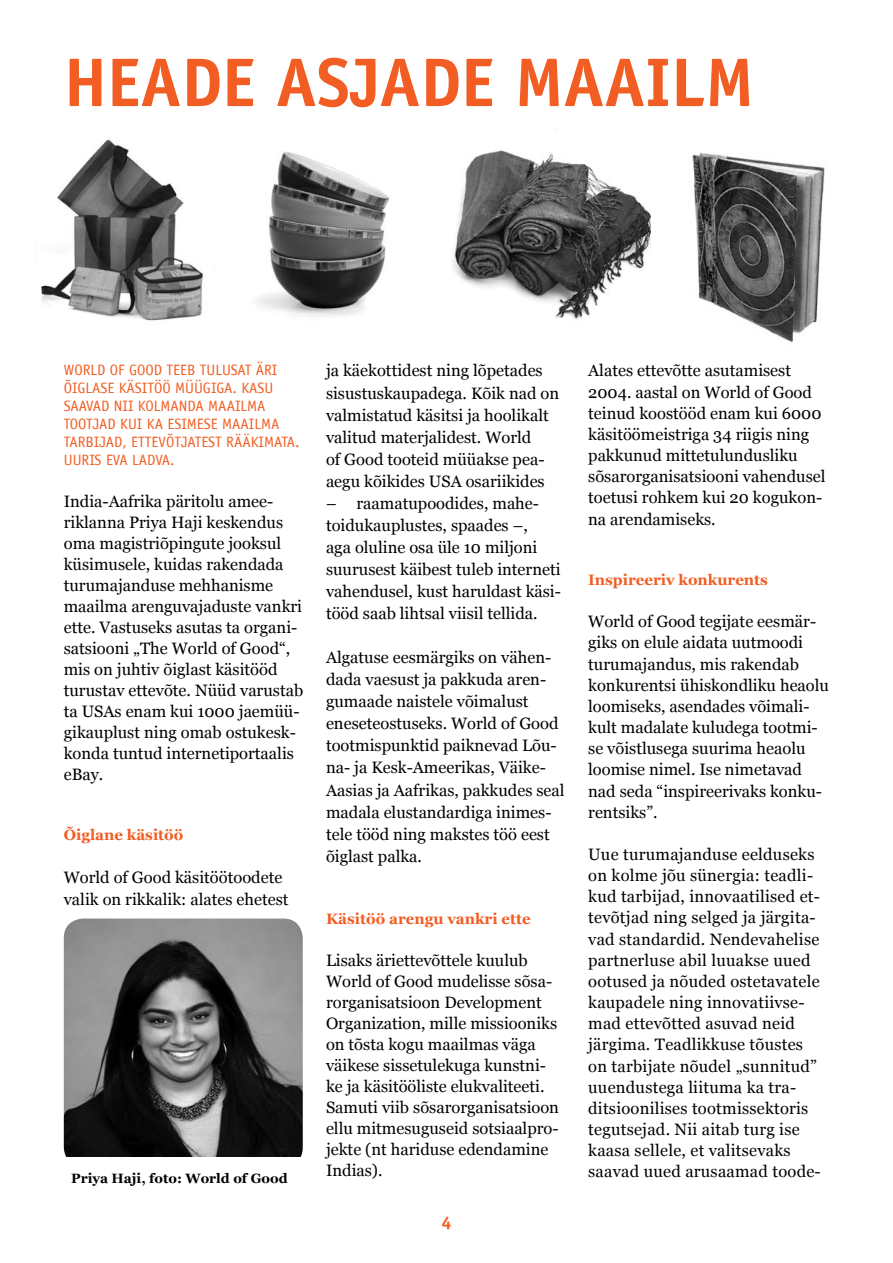
<style>
.page{position:relative;width:893px;height:1263px;background:#fff}
.page>*{position:absolute;margin:0;border:0;box-sizing:border-box;transform-origin:0 0}
.t1{font:700 69px "Officina Sans";color:#f15d22}
.t2{font:16.5px/21.1px "Georgia";color:#000}
.t3{font:15px/18px "Officina Sans";color:#f15d22}
.t4{font:700 15px "Georgia";color:#f15d22}
.t5{font:700 13.5px "Georgia";color:#000}
</style>
<div class="page">
<img style="left:64px;top:918px;width:239px;height:239px">
<img style="left:40px;top:139px;width:164px;height:182px">
<img style="left:257px;top:151px;width:133px;height:165px">
<img style="left:453px;top:150px;width:198px;height:170px">
<img style="left:692px;top:152px;width:133px;height:191px">
<h1 class="t1" style="left:64px;top:40px;width:290px">HEAD E ASJAD</h1>
<h1 class="t1" style="left:461px;top:40px;width:96px">E MAA</h1>
<h1 class="t1" style="left:645px;top:40px;width:110px">ILM</h1>
<p class="t3" style="left:64px;top:361px;width:237px">WORLD OF GOOD TEEB TULUSAT ÄRI<br>ÕIGLASE KÄSITÖÖ MÜÜGIGA. KASU<br>SAAVAD NII KOLMANDA MAAILMA<br>TOOTJAD KUI KA ESIMESE MAAILMA<br>TARBIJAD, ETTEVÕTJATEST RÄÄKIMATA.<br>U URIS EVA LA DVA.</p>
<p class="t2" style="left:64px;top:491px;width:241px">India-Aafrika päritolu amee&shy;riklanna Priya Haji keskendus oma magistriõpingute jooksul küsimusele, kuidas rakendada turumajanduse mehhanisme maailma arenguvajaduste vankri ette. Vastuseks asutas ta organi&shy;satsiooni „The World of Good“, mis on juhtiv õiglast käsitööd turustav ettevõte. Nüüd varustab ta USAs enam kui 1000 jaemüü&shy;gikauplust ning omab ostukesk&shy;konda tuntud internetiportaalis eBay.</p>
<p class="t4" style="left:64px;top:826px;width:121px">Õiglane käsitöö</p>
<p class="t2" style="left:64px;top:867px;width:226px;line-height:21.8px">World of Good käsitöötoodete valik on rikkalik: alates ehetest</p>
<p class="t5" style="left:71px;top:1170px;width:218px">Priya Haji, foto: World of Good</p>
<p class="t2" style="left:326px;top:360px;width:235px;line-height:22px">ja käekottidest ning lõpetades sisustuskaupadega. Kõik nad on valmistatud käsitsi ja hoolikalt valitud materjalidest. World<br>of Good tooteid müüakse pea&shy;aegu kõikides USA osariikides</p>
<p class="t2" style="left:326px;top:492px;width:236px;line-height:22px">– raamatupoodides, mahe&shy;toidukauplustes, spaades –,<br>aga oluline osa üle 10 miljoni suurusest käibest tuleb interneti vahendusel, kust haruldast käsi&shy;tööd saab lihtsal viisil tellida.</p>
<p class="t2" style="left:326px;top:646px;width:240px;line-height:22px">Algatuse eesmärgiks on vähen&shy;dada vaesust ja pakkuda aren&shy;gumaade naistele võimalust eneseteostuseks. World of Good tootmispunktid paiknevad Lõu&shy;na- ja Kesk-Ameerikas, Väike-<br>Aasias ja Aafrikas, pakkudes seal madala elustandardiga inimes&shy;tele tööd ning makstes töö eest õiglast palka.</p>
<p class="t4" style="left:326px;top:910px;width:206px">Käsitöö arengu vankri ette</p>
<p class="t2" style="left:326px;top:949px;width:235px">Lisaks äriettevõttele kuulub<br>World of Good mudelisse sõsa&shy;rorganisatsioon Development<br>Organization, mille missiooniks on tõsta kogu maailmas väga väikese sissetulekuga kunstni&shy;ke ja käsitööliste elukvaliteeti.<br>Samuti viib sõsarorganisatsioon ellu mitmesuguseid sotsiaalpro&shy;jekte (nt hariduse edendamine<br>Indias).</p>
<p class="t2" style="left:588px;top:360px;width:239px">Alates ettevõtte asutamisest<br>2004. aastal on World of Good teinud koostööd enam kui 6000 käsitöömeistriga 34 riigis ning pakkunud mittetulundusliku sõsarorganisatsiooni vahendusel toetusi rohkem kui 20 kogukon&shy;na arendamiseks.</p>
<p class="t4" style="left:588px;top:571px;width:181px">Inspireeriv konkurents</p>
<p class="t2" style="left:588px;top:611px;width:242px">World of Good tegijate eesmär&shy;giks on elule aidata uutmoodi turumajandus, mis rakendab konkurentsi ühiskondliku heaolu loomiseks, asendades võimali&shy;kult madalate kuludega tootmi&shy;se võistlusega suurima heaolu loomise nimel. Ise nimetavad nad seda “inspireerivaks konku&shy;rentsiks”.</p>
<p class="t2" style="left:588px;top:844px;width:234px">Uue turumajanduse eelduseks on kolme jõu sünergia: teadli&shy;kud tarbijad, innovaatilised et&shy;tevõtjad ning selged ja järgita&shy;vad standardid. Nendevahelise partnerluse abil luuakse uued ootused ja nõuded ostetavatele kaupadele ning innovatiivse&shy;mad ettevõtted asuvad neid järgima. Teadlikkuse tõustes on tarbijate nõudel „sunnitud” uuendustega liituma ka tra&shy;ditsioonilises tootmissektoris tegutsejad. Nii aitab turg ise kaasa sellele, et valitsevaks saavad uued arusaamad toode-</p>
</div>
